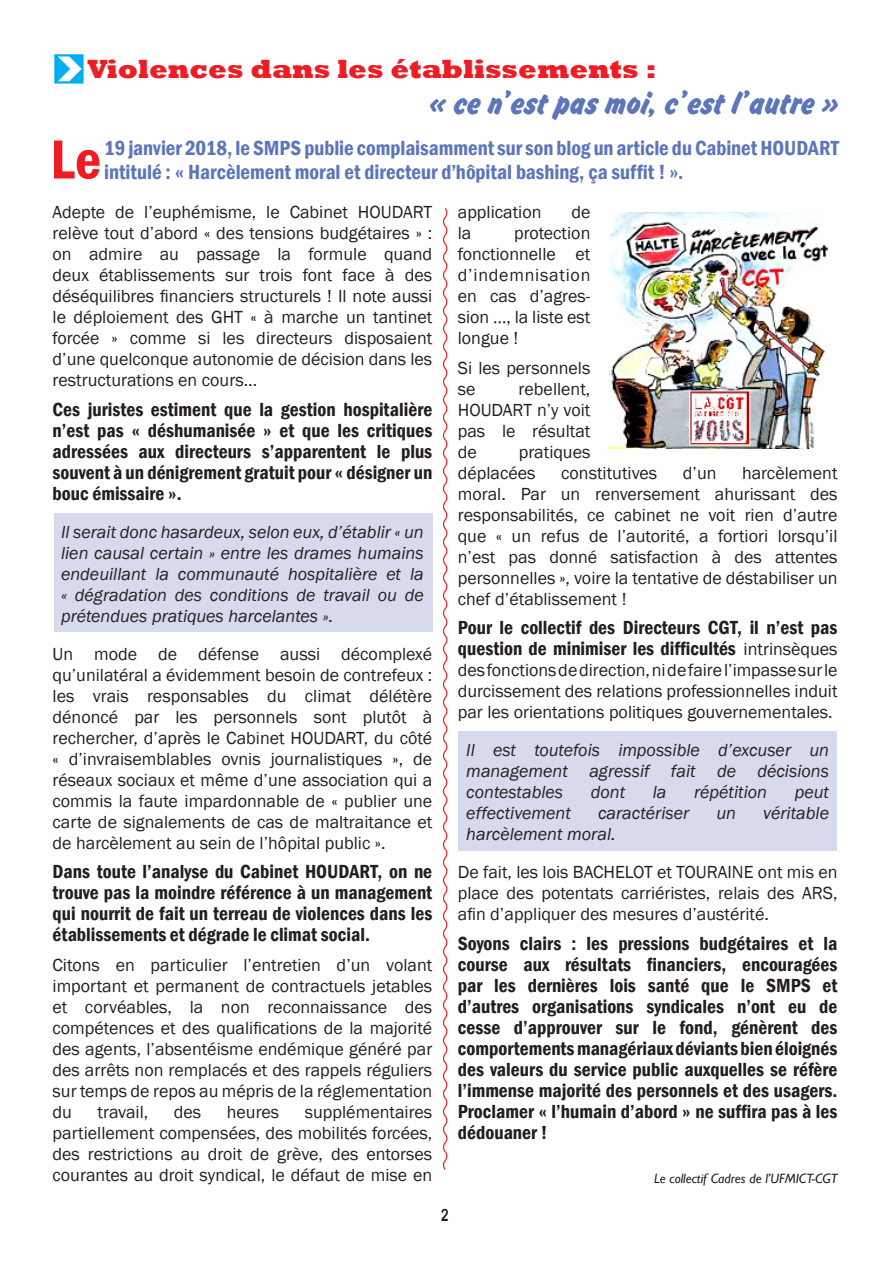
<style>
.page{position:relative;width:893px;height:1263px;background:#fff}
.page>*{position:absolute;margin:0;border:0;box-sizing:border-box;transform-origin:0 0}
.chapo_justif{font:600 condensed 57px "Franklin Gothic";color:#ee1d23}
.t1{font:33px "Brush Hand New";color:#5d75b9}
.t2{font:800 27px "Rockwell";color:#ee1d23}
.chapo_justif-2{font:600 condensed 21px/24px "Franklin Gothic";color:#5d75b9}
.t3{font:600 condensed 19.5px/21px "Franklin Gothic";color:#231f20;text-align:justify}
.t4{font:18px/21px "Franklin Gothic";color:#231f20;text-align:justify}
.t5{font:italic 18px/21px "Franklin Gothic";color:#231f20;text-align:justify}
.txt_courant_3_col{font:16.5px "Arial Narrow";color:#231f20}
.txt_courant_3_col-2{font:15px "Arial Narrow";color:#231f20}
.t6{font:italic 13.5px "Gill Sans";color:#231f20}
.s1{font-family:"Arrowstfb";font-weight:400;font-size:28.5px;color:#00aeef}
.s2{font-weight:400;font-stretch:normal;font-size:18px}
</style>
<div class="page">
<div style="left:55px;top:513px;width:378px;height:119px;background:#d7daed"></div>
<div style="left:459px;top:731px;width:378px;height:119px;background:#d7daed"></div>
<svg style="left:443px;top:208px;width:5px;height:962px"></svg>
<img style="left:607px;top:213px;width:221px;height:236px">
<p class="t2" style="left:54px;top:53px;width:603px"><span class="s1">F</span>Violences dans les établissements :</p>
<p class="t1" style="left:430px;top:82px;width:411px">« ce n’est pas moi, c’est l’autre »</p>
<p class="chapo_justif" style="left:50px;top:121px;width:52px">Le</p>
<p class="chapo_justif-2" style="left:104px;top:135px;width:736px">19 janvier 2018, le SMPS publie complaisamment sur son blog un article du Cabinet HOUDART intitulé : « Harcèlement moral et directeur d’hôpital bashing, ça suffit ! ».</p>
<p class="t4" style="left:53px;top:202px;width:381px">Adepte de l’euphémisme, le Cabinet HOUDART relève tout d’abord « des tensions budgétaires » : on admire au passage la formule quand deux établissements sur trois font face à des déséquilibres financiers structurels ! Il note aussi le déploiement des GHT « à marche un tantinet forcée » comme si les directeurs disposaient d’une quelconque autonomie de décision dans les restructurations en cours...</p>
<p class="t3" style="left:53px;top:398px;width:381px">Ces juristes estiment que la gestion hospitalière n’est pas « déshumanisée » et que les critiques adressées aux directeurs s’apparentent le plus souvent à un dénigrement gratuit pour « désigner un bouc émissaire ».</p>
<p class="t5" style="left:61px;top:521px;width:364px">Il serait donc hasardeux, selon eux, d’établir « un lien causal certain » entre les drames humains endeuillant la communauté hospitalière et la « dégradation des conditions de travail ou de prétendues pratiques harcelantes ».</p>
<p class="t4" style="left:53px;top:644px;width:381px">Un mode de défense aussi décomplexé qu’unilatéral a évidemment besoin de contrefeux : les vrais responsables du climat délétère dénoncé par les personnels sont plutôt à rechercher, d’après le Cabinet HOUDART, du côté « d’invraisemblables ovnis journalistiques », de réseaux sociaux et même d’une association qui a commis la faute impardonnable de « publier une carte de signalements de cas de maltraitance et de harcèlement au sein de l’hôpital public ».</p>
<p class="t3" style="left:53px;top:861px;width:381px">Dans toute l’analyse du Cabinet HOUDART, on ne trouve pas la moindre référence à un management qui nourrit de fait un terreau de violences dans les établissements et dégrade le climat social.</p>
<p class="t4" style="left:53px;top:955px;width:381px">Citons en particulier l’entretien d’un volant important et permanent de contractuels jetables et corvéables, la non reconnaissance des compétences et des qualifications de la majorité des agents, l’absentéisme endémique généré par des arrêts non remplacés et des rappels réguliers sur temps de repos au mépris de la réglementation du</p>
<p class="t4" style="left:53px;top:1102px;width:381px;text-indent:252px">supplémentaires partiellement compensées, des mobilités forcées, des restrictions au droit de grève, des entorses courantes au droit syndical, le défaut de mise en</p>
<p class="t4" style="left:98px;top:1102px;width:52px">travail,</p>
<p class="t4" style="left:174px;top:1102px;width:29px">des</p>
<p class="t4" style="left:227px;top:1102px;width:54px">heures</p>
<p class="txt_courant_3_col-2" style="left:442px;top:1203px;width:8px">2</p>
<p class="txt_courant_3_col" style="left:441px;top:1203px;width:9px">2</p>
<p class="t4" style="left:458px;top:202px;width:85px">application</p>
<p class="t4" style="left:571px;top:202px;width:21px">de</p>
<p class="t4" style="left:458px;top:223px;width:15px">la</p>
<p class="t4" style="left:458px;top:223px;width:134px;text-indent:56px">protection fonctionnelle et d’indemnisation en cas d’agres&shy;sion …, la liste est longue !</p>
<p class="t4" style="left:458px;top:358px;width:134px">Si les personnels se</p>
<p class="t4" style="left:458px;top:379px;width:134px;text-indent:61px">rebellent, HOUDART n’y voit pas le résultat de</p>
<p class="t4" style="left:458px;top:442px;width:134px;text-indent:61px">pratiques déplacées</p>
<p class="t4" style="left:458px;top:463px;width:381px;text-indent:284px">harcèlement moral. Par un renversement ahurissant des responsabilités, ce cabinet ne voit rien d’autre que « un refus de l’autorité, a fortiori lorsqu’il n’est pas donné satisfaction à des attentes personnelles », voire la tentative de déstabiliser un chef d’établissement !</p>
<p class="t3" style="left:458px;top:617px;width:381px">Pour le collectif des Directeurs CGT, il n’est pas question de minimiser les difficultés <span class="s2">intrinsèques</span></p>
<p class="t4" style="left:458px;top:660px;width:381px">des fonctions de direction, ni de faire l’impasse sur le durcissement des relations professionnelles induit par les orientations politiques gouvernementales.</p>
<p class="t5" style="left:466px;top:740px;width:364px">Il est toutefois impossible d’excuser un management agressif fait de décisions contestables</p>
<p class="t4" style="left:561px;top:463px;width:98px">constitutives</p>
<p class="t4" style="left:683px;top:463px;width:35px">d’un</p>
<p class="t5" style="left:591px;top:782px;width:36px">dont</p>
<p class="t5" style="left:653px;top:782px;width:15px">la</p>
<p class="t5" style="left:694px;top:782px;width:75px">répétition</p>
<p class="t5" style="left:795px;top:782px;width:36px">peut</p>
<p class="t5" style="left:466px;top:803px;width:106px">effectivement</p>
<p class="t5" style="left:598px;top:803px;width:93px">caractériser</p>
<p class="t5" style="left:716px;top:803px;width:21px">un</p>
<p class="t5" style="left:763px;top:803px;width:67px">véritable</p>
<p class="t5" style="left:466px;top:824px;width:151px">harcèlement moral.</p>
<p class="t4" style="left:458px;top:862px;width:381px">De fait, les lois BACHELOT et TOURAINE ont mis en place des potentats carriéristes, relais des ARS, afin d’appliquer des mesures d’austérité.</p>
<p class="t3" style="left:458px;top:932px;width:381px">Soyons clairs : les pressions budgétaires et la course aux résultats financiers, encouragées par les dernières lois santé que le SMPS et d’autres organisations syndicales n’ont eu de cesse d’approuver sur le fond, génèrent des comportements managériaux déviants bien éloignés des valeurs du service public auxquelles se réfère l’immense majorité des personnels et des usagers.<br>Proclamer « l’humain d’abord » ne suffira pas à les dédouaner !</p>
<p class="t6" style="left:654px;top:1170px;width:185px">Le collectif Cadres de l’UFMICT-CGT</p>
</div>
